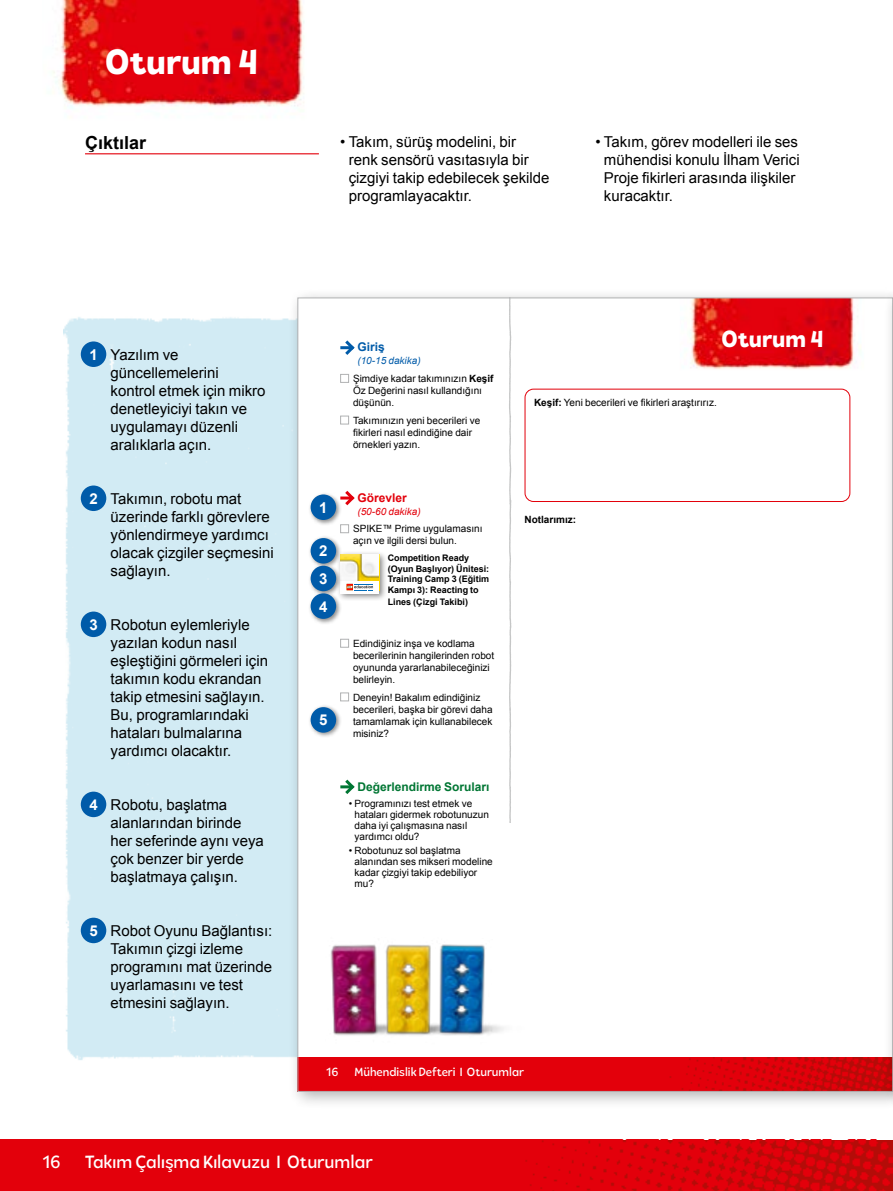
<style>
.page{position:relative;width:893px;height:1191px;background:#fff}
.page>*{position:absolute;margin:0;border:0;box-sizing:border-box;transform-origin:0 0}
.t1{font:800 36px "Tobi Pro";color:#fff}
.t2{font:800 24px "Tobi Pro";color:#fff}
.t3{font:500 18px "Tobi Pro";color:#fff}
.t4{font:700 18px "Arial";color:#000}
.t5{font:15px/18px "Arial";color:#000}
.t6{font:700 15px/27.6px "Arial";color:#fff;text-align:justify}
.t7{font:500 12px "Tobi Pro";color:#fff}
.t8{font:700 12px "Arial";color:#007633}
.t9{font:700 12px "Arial";color:#e3000b}
.t10{font:700 12px "Arial";color:#005ba9}
.t11{font:10.05px/12px "Arial";color:#000}
.t12{font:italic 10.05px "Arial";color:#e3000b}
.t13{font:700 10.05px "Arial";color:#000}
.t14{font:700 9px/10.8px "Arial";color:#000}
.s1{font-style:italic;color:#005ba9}
.s2{font-weight:700}
</style>
<div class="page">
<div style="left:64px;top:317px;width:224px;height:743px;background:#d2ebf4"></div>
<img style="left:0;top:1139px;width:893px;height:52px">
<div style="left:288px;top:288px;width:605px;height:822px;background:#000;opacity:.3"></div>
<div style="left:298px;top:298px;width:595px;height:793px;background:#fff"></div>
<img style="left:300px;top:1057px;width:583px;height:32px">
<img style="left:690px;top:300px;width:171px;height:69px">
<svg style="left:509px;top:300px;width:2px;height:522px"></svg>
<img style="left:330px;top:944px;width:174px;height:92px">
<svg style="left:340px;top:340px;width:15px;height:15px"></svg>
<div style="left:340px;top:374px;width:9px;height:9px;border:1px solid #b1b2b3"></div>
<div style="left:340px;top:416px;width:9px;height:8px;border:1px solid #b1b2b3"></div>
<svg style="left:341px;top:490px;width:14px;height:16px"></svg>
<div style="left:340px;top:524px;width:9px;height:9px;border:1px solid #b1b2b3"></div>
<div style="left:340px;top:639px;width:9px;height:8px;border:1px solid #b1b2b3"></div>
<div style="left:340px;top:692px;width:9px;height:9px;border:1px solid #b1b2b3"></div>
<svg style="left:340px;top:779px;width:15px;height:15px"></svg>
<div style="left:336px;top:550px;width:51px;height:51px;background:#000;opacity:.5"></div>
<img style="left:370px;top:554px;width:9px;height:27px">
<img style="left:341px;top:554px;width:29px;height:27px">
<hr style="left:340px;top:577px;width:18px;height:4px;background:#f8f8f8">
<div style="left:340px;top:581px;width:39px;height:12px;background:#fff"></div>
<svg style="left:347px;top:584px;width:27px;height:7px"></svg>
<div style="left:524px;top:388px;width:326px;height:114px;border:1px solid #e3000b;border-radius:9px"></div>
<div style="left:883px;top:288px;width:10px;height:822px;background:#f7f7f7"></div>
<svg style="left:892px;top:298px;width:1px;height:793px"></svg>
<img style="left:53px;top:0;width:251px;height:109px">
<hr style="left:85px;top:153px;width:234px;height:1px;background:#e3000b">
<div style="left:308px;top:492px;width:33px;height:33px;background:#000;opacity:.45"></div>
<div style="left:311px;top:494px;width:25px;height:26px;background:#005ba9;border-radius:50%"></div>
<div style="left:308px;top:536px;width:33px;height:33px;background:#000;opacity:.45"></div>
<div style="left:311px;top:538px;width:25px;height:25px;background:#005ba9;border-radius:50%"></div>
<div style="left:308px;top:563px;width:33px;height:33px;background:#000;opacity:.45"></div>
<div style="left:311px;top:566px;width:25px;height:25px;background:#005ba9;border-radius:50%"></div>
<div style="left:308px;top:591px;width:33px;height:33px;background:#000;opacity:.45"></div>
<div style="left:311px;top:593px;width:25px;height:26px;background:#005ba9;border-radius:50%"></div>
<div style="left:308px;top:705px;width:33px;height:33px;background:#000;opacity:.45"></div>
<div style="left:311px;top:707px;width:25px;height:25px;background:#005ba9;border-radius:50%"></div>
<div style="left:81px;top:341px;width:25px;height:26px;background:#005ba9;border-radius:50%"></div>
<div style="left:81px;top:485px;width:25px;height:26px;background:#005ba9;border-radius:50%"></div>
<div style="left:81px;top:611px;width:25px;height:26px;background:#005ba9;border-radius:50%"></div>
<div style="left:81px;top:791px;width:25px;height:26px;background:#005ba9;border-radius:50%"></div>
<div style="left:81px;top:917px;width:25px;height:26px;background:#005ba9;border-radius:50%"></div>
<h1 class="t1" style="left:105px;top:39px;width:154px">Oturum 4</h1>
<p class="t4" style="left:85px;top:131px;width:63px">Çıktılar</p>
<p class="t5" style="left:349px;top:133px;width:202px;text-indent:-9px">• Takım, sürüş modelini, bir<br>renk sensörü vasıtasıyla bir çizgiyi takip edebilecek şekilde programlayacaktır.</p>
<p class="t5" style="left:604px;top:133px;width:197px;text-indent:-9px">• Takım, görev modelleri ile ses mühendisi konulu İlham Verici<br>Proje fikirleri arasında ilişkiler kuracaktır.</p>
<p class="t6" style="left:89px;top:341px;width:10px">1</p>
<p class="t5" style="left:111px;top:345px;width:157px">Yazılım ve güncellemelerini kontrol etmek için mikro denetleyiciyi takın ve uygulamayı düzenli aralıklarla açın.</p>
<p class="t6" style="left:89px;top:485px;width:10px">2</p>
<p class="t6" style="left:89px;top:611px;width:10px">3</p>
<p class="t6" style="left:89px;top:791px;width:10px">4</p>
<p class="t6" style="left:89px;top:917px;width:10px">5</p>
<p class="t5" style="left:111px;top:489px;width:165px">Takımın, robotu mat üzerinde farklı görevlere yönlendirmeye yardımcı olacak çizgiler seçmesini sağlayın.</p>
<p class="t5" style="left:111px;top:615px;width:159px">Robotun eylemleriyle yazılan kodun nasıl eşleştiğini görmeleri için takımın kodu ekrandan takip etmesini sağlayın.<br>Bu, programlarındaki hataları bulmalarına yardımcı olacaktır.</p>
<p class="t5" style="left:111px;top:795px;width:155px">Robotu, başlatma alanlarından birinde her seferinde aynı veya çok benzer bir yerde başlatmaya çalışın.</p>
<p class="t5" style="left:111px;top:921px;width:163px">Robot Oyunu Bağlantısı:<br>Takımın çizgi izleme programını mat üzerinde uyarlamasını ve test etmesini sağlayın.</p>
<p class="t6" style="left:319px;top:494px;width:10px">1</p>
<p class="t6" style="left:319px;top:538px;width:10px">2<br>3<br>4</p>
<p class="t6" style="left:319px;top:707px;width:10px">5</p>
<p class="t10" style="left:357px;top:339px;width:29px">Giriş</p>
<p class="t11" style="left:353px;top:352px;width:142px;line-height:17.7px;text-indent:4px"><span class="s1">(10-15 dakika)<br></span>Şimdiye kadar takımınızın <span class="s2">Keşif</span></p>
<p class="t11" style="left:353px;top:385px;width:130px">Öz Değerini nasıl kullandığını düşünün.</p>
<p class="t11" style="left:353px;top:414px;width:129px">Takımınızın yeni becerileri ve fikirleri nasıl edindiğine dair örnekleri yazın.</p>
<p class="t9" style="left:357px;top:489px;width:51px">Görevler</p>
<p class="t12" style="left:357px;top:505px;width:65px">(50-60 dakika)</p>
<p class="t11" style="left:353px;top:523px;width:131px">SPIKE™ Prime uygulamasını açın ve ilgili dersi bulun.</p>
<p class="t14" style="left:388px;top:552px;width:103px">Competition Ready (Oyun Başlıyor) Ünitesi:<br>Training Camp 3 (Eğitim<br>Kampı 3): Reacting to</p>
<p class="t14" style="left:388px;top:597px;width:82px">Lines (Çizgi Takibi)</p>
<p class="t11" style="left:353px;top:637px;width:143px">Edindiğiniz inşa ve kodlama becerilerinin hangilerinden robot oyununda yararlanabileceğinizi belirleyin.</p>
<p class="t11" style="left:353px;top:691px;width:141px">Deneyin! Bakalım edindiğiniz becerileri, başka bir görevi daha tamamlamak için kullanabilecek misiniz?</p>
<p class="t8" style="left:357px;top:778px;width:133px">Değerlendirme Soruları</p>
<p class="t11" style="left:354px;top:798px;width:136px;line-height:10.9px;text-indent:-6px">• Programınızı test etmek ve hataları gidermek robotunuzun daha iyi çalışmasına nasıl yardımcı oldu?</p>
<p class="t11" style="left:354px;top:845px;width:140px;line-height:10.9px;text-indent:-6px">• Robotunuz sol başlatma alanından ses mikseri modeline kadar çizgiyi takip edebiliyor mu?</p>
<h2 class="t2" style="left:722px;top:323px;width:103px">Oturum 4</h2>
<p class="t11" style="left:534px;top:397px;width:184px"><span class="s2">Keşif:</span> Yeni becerileri ve fikirleri araştırırız.</p>
<p class="t13" style="left:524px;top:513px;width:53px">Notlarımız:</p>
<p class="t7" style="left:326px;top:1064px;width:14px">16</p>
<p class="t7" style="left:354px;top:1064px;width:171px">Mühendislik Defteri I Oturumlar</p>
<p class="t3" style="left:43px;top:1150px;width:20px">16</p>
<p class="t3" style="left:85px;top:1150px;width:289px">Takım Çalışma Kılavuzu I Oturumlar</p>
</div>
